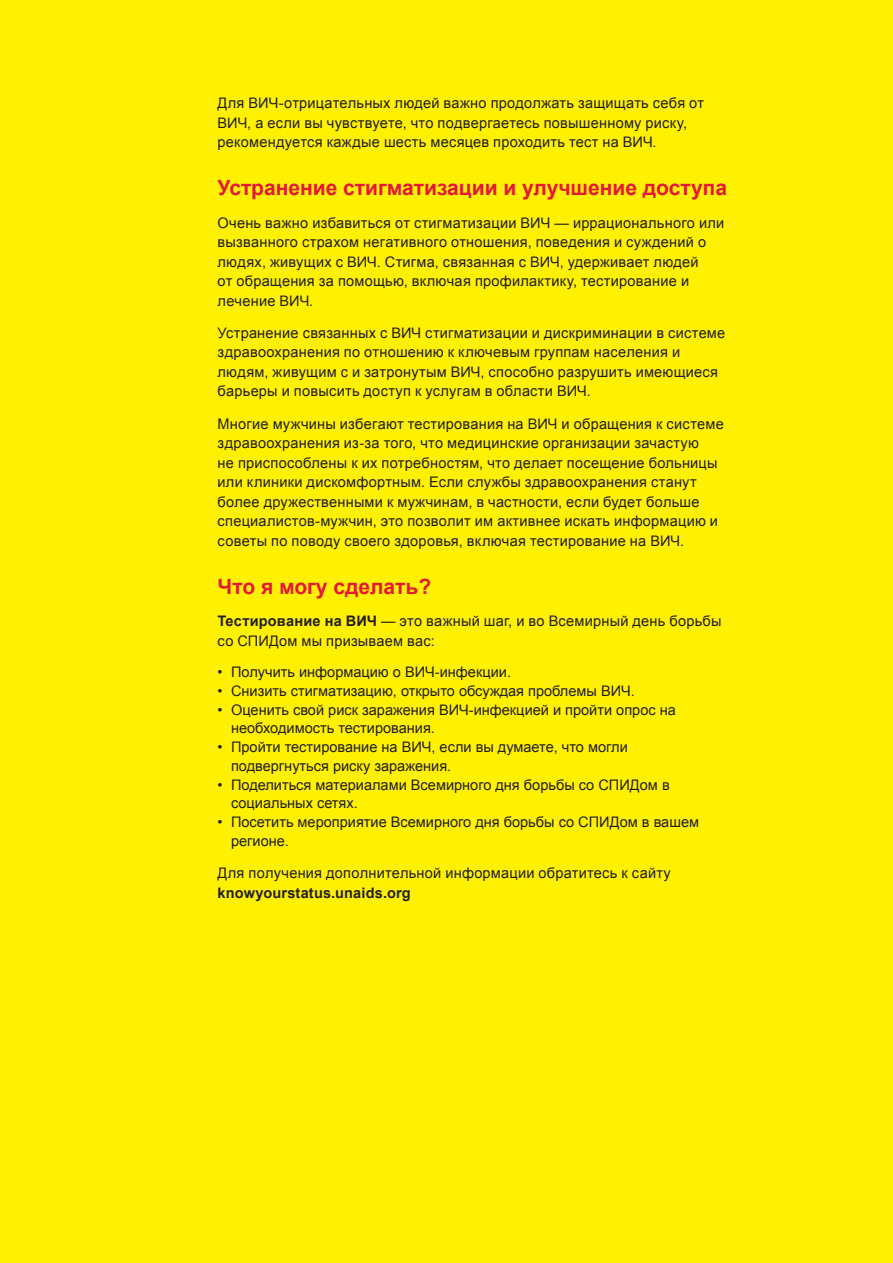
<style>
.page{position:relative;width:893px;height:1263px;background:#fff101}
.page>*{position:absolute;margin:0;border:0;box-sizing:border-box;transform-origin:0 0}
.t1{font:700 21px "Arial";color:#e51836}
.t2{font:14.55px/19.5px "Arial";letter-spacing:.015em;color:#231f20}
.t3{font:700 14.55px "Arial";letter-spacing:.01em;color:#231f20}
.s1{font-weight:700}
</style>
<div class="page">
<p class="t2" style="left:218px;top:94px;width:488px">Для ВИЧ-отрицательных людей важно продолжать защищать себя от<br>ВИЧ, а если вы чувствуете, что подвергаетесь повышенному риску, рекомендуется каждые шесть месяцев проходить тест на ВИЧ.</p>
<h1 class="t1" style="left:218px;top:174px;width:511px">Устранение стигматизации и улучшение доступа</h1>
<p class="t2" style="left:218px;top:213px;width:508px">Очень важно избавиться от стигматизации ВИЧ — иррационального или вызванного страхом негативного отношения, поведения и суждений о людях, живущих с ВИЧ. Стигма, связанная с ВИЧ, удерживает людей<br>от обращения за помощью, включая профилактику, тестирование и лечение ВИЧ.</p>
<p class="t2" style="left:218px;top:323px;width:509px">Устранение связанных с ВИЧ стигматизации и дискриминации в системе здравоохранения по отношению к ключевым группам населения и людям, живущим с и затронутым ВИЧ, способно разрушить имеющиеся барьеры и повысить доступ к услугам в области ВИЧ.</p>
<p class="t2" style="left:218px;top:414px;width:508px">Многие мужчины избегают тестирования на ВИЧ и обращения к системе здравоохранения из-за того, что медицинские организации зачастую<br>не приспособлены к их потребностям, что делает посещение больницы или клиники дискомфортным. Если службы здравоохранения станут более дружественными к мужчинам, в частности, если будет больше специалистов-мужчин, это позволит им активнее искать информацию и советы по поводу своего здоровья, включая тестирование на ВИЧ.</p>
<h1 class="t1" style="left:218px;top:572px;width:215px">Что я могу сделать?</h1>
<p class="t2" style="left:218px;top:611px;width:505px"><span class="s1">Тестирование на ВИЧ</span> — это важный шаг, и во Всемирный день борьбы со СПИДом мы призываем вас:</p>
<p class="t2" style="left:218px;top:662px;width:295px">• Получить информацию о ВИЧ-инфекции.</p>
<p class="t2" style="left:218px;top:681px;width:419px">• Снизить стигматизацию, открыто обсуждая проблемы ВИЧ.</p>
<p class="t2" style="left:231px;top:700px;width:446px;line-height:18.8px;text-indent:-14px">• Оценить свой риск заражения ВИЧ-инфекцией и пройти опрос на необходимость тестирования.</p>
<p class="t2" style="left:231px;top:738px;width:398px;line-height:18.8px;text-indent:-14px">• Пройти тестирование на ВИЧ, если вы думаете, что могли подвергнуться риску заражения.</p>
<p class="t2" style="left:231px;top:775px;width:440px;line-height:18.8px;text-indent:-14px">• Поделиться материалами Всемирного дня борьбы со СПИДом в социальных сетях.</p>
<p class="t2" style="left:231px;top:813px;width:469px;line-height:18.8px;text-indent:-14px">• Посетить мероприятие Всемирного дня борьбы со СПИДом в вашем регионе.</p>
<p class="t2" style="left:218px;top:863px;width:455px">Для получения дополнительной информации обратитесь к сайту</p>
<p class="t3" style="left:218px;top:883px;width:195px">knowyourstatus.unaids.org</p>
</div>
